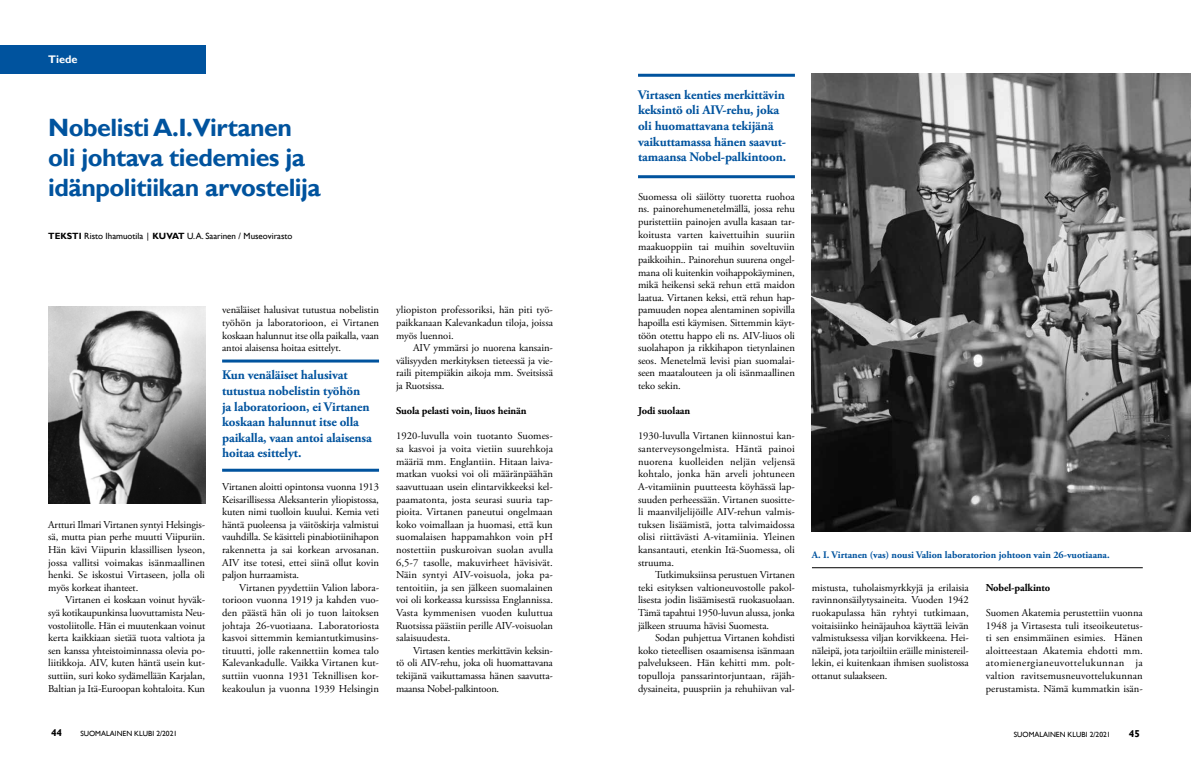
<style>
.page{position:relative;width:1191px;height:766px;background:#fff}
.page>*{position:absolute;margin:0;border:0;box-sizing:border-box;transform-origin:0 0}
.t1{font:700 25px/30px "Gill Sans";letter-spacing:-.02em;color:#00539e}
.t2{font:700 13px/15.6px "Adobe Garamond Pro";letter-spacing:-.01em;color:#00539e}
.t3{font:700 11px "Gill Sans";color:#fff}
.t4{font:10.5px/12.6px "Adobe Garamond Pro";letter-spacing:-.005em;color:#000;text-align:justify}
.t5{font:700 10.5px "Adobe Garamond Pro";letter-spacing:-.01em;color:#000}
.t6{font:700 10px "Adobe Garamond Pro";color:#00539e}
.t7{font:700 10px "Gill Sans";color:#000}
.t8{font:9px "Gill Sans";color:#000}
.t9{font:7.5px "Gill Sans";color:#000}
.s1{font-weight:700}
.s2{font-family:"Calibri"}
</style>
<div class="page">
<div style="left:0;top:45px;width:205px;height:29px;background:#00539e"></div>
<hr style="left:222px;top:359px;width:157px;height:3px;background:#00539e">
<hr style="left:222px;top:468px;width:157px;height:3px;background:#00539e">
<img style="left:48px;top:306px;width:157px;height:197px">
<hr style="left:638px;top:74px;width:157px;height:3px;background:#00539e">
<hr style="left:638px;top:175px;width:157px;height:3px;background:#00539e">
<img style="left:812px;top:74px;width:379px;height:457px">
<hr style="left:812px;top:567px;width:330px;height:1px;background:#000">
<p class="t3" style="left:48px;top:53px;width:31px">Tiede</p>
<h1 class="t1" style="left:48px;top:114px;width:274px">Nobelisti A.I.Virtanen oli johtava tiedemies ja idänpolitiikan arvostelija</h1>
<p class="t8" style="left:48px;top:231px;width:246px"><span class="s1">TEKSTI</span> Risto Ihamuotila <span class="s2">|</span> <span class="s1">KUVAT</span> U. A. Saarinen / Museovirasto</p>
<p class="t4" style="left:48px;top:518px;width:158px">Artturi Ilmari Virtanen syntyi Helsingis&shy;sä, mutta pian perhe muutti Viipuriin.<br>Hän kävi Viipurin klassillisen lyseon, jossa vallitsi voimakas isänmaallinen henki. Se iskostui Virtaseen, jolla oli myös korkeat ihanteet.</p>
<p class="t4" style="left:48px;top:594px;width:158px;text-indent:17px">Virtanen ei koskaan voinut hyväk&shy;syä kotikaupunkinsa luovuttamista Neu&shy;vostoliitolle. Hän ei muutenkaan voinut kerta kaikkiaan sietää tuota valtiota ja sen kanssa yhteistoiminnassa olevia po&shy;liitikkoja. AIV, kuten häntä usein kut&shy;suttiin, suri koko sydämellään Karjalan, Baltian ja Itä-Euroopan kohtaloita. Kun</p>
<p class="t4" style="left:222px;top:304px;width:158px">venäläiset halusivat tutustua nobelistin työhön ja laboratorioon, ei Virtanen koskaan halunnut itse olla paikalla, vaan antoi alaisensa hoitaa esittelyt.</p>
<p class="t2" style="left:222px;top:367px;width:151px">Kun venäläiset halusivat tutustua nobelistin työhön ja laboratorioon, ei Virtanen koskaan halunnut itse olla paikalla, vaan antoi alaisensa hoitaa esittelyt.</p>
<p class="t4" style="left:222px;top:480px;width:158px">Virtanen aloitti opintonsa vuonna 1913<br>Keisarillisessa Aleksanterin yliopistossa, kuten nimi tuolloin kuului. Kemia veti häntä puoleensa ja väitöskirja valmistui vauhdilla. Se käsitteli pinabiotiinihapon rakennetta ja sai korkean arvosanan.<br>AIV itse totesi, ettei siinä ollut kovin paljon hurraamista.</p>
<p class="t4" style="left:222px;top:581px;width:158px;text-indent:17px">Virtanen pyydettiin Valion labora&shy;torioon vuonna 1919 ja kahden vuo&shy;den päästä hän oli jo tuon laitoksen johtaja 26-vuotiaana. Laboratoriosta kasvoi sittemmin kemiantutkimusins&shy;tituutti, jolle rakennettiin komea talo Kalevankadulle. Vaikka Virtanen kut&shy;suttiin vuonna 1931 Teknillisen kor&shy;keakoulun ja vuonna 1939 Helsingin</p>
<p class="t4" style="left:396px;top:304px;width:158px">yliopiston professoriksi, hän piti työ&shy;paikkanaan Kalevankadun tiloja, joissa myös luennoi.</p>
<p class="t4" style="left:396px;top:342px;width:158px;text-indent:17px">AIV ymmärsi jo nuorena kansain&shy;välisyyden merkityksen tieteessä ja vie&shy;raili pitempiäkin aikoja mm. Sveitsissä ja Ruotsissa.</p>
<p class="t5" style="left:396px;top:404px;width:132px">Suola pelasti voin, liuos heinän</p>
<p class="t4" style="left:396px;top:430px;width:158px">1920-luvulla voin tuotanto Suomes&shy;sa kasvoi ja voita vietiin suurehkoja määriä mm. Englantiin. Hitaan laiva&shy;matkan vuoksi voi oli määränpäähän saavuttuaan usein elintarvikkeeksi kel&shy;paamatonta, josta seurasi suuria tap&shy;pioita. Virtanen paneutui ongelmaan koko voimallaan ja huomasi, että kun suomalaisen happamahkon voin pH nostettiin puskuroivan suolan avulla 6,5-7 tasolle, makuvirheet hävisivät.<br>Näin syntyi AIV-voisuola, joka pa&shy;tentoitiin, ja sen jälkeen suomalainen voi oli korkeassa kurssissa Englannissa.<br>Vasta kymmenisen vuoden kuluttua Ruotsissa päästiin perille AIV-voisuolan salaisuudesta.</p>
<p class="t4" style="left:396px;top:644px;width:158px;text-indent:17px">Virtasen kenties merkittävin keksin&shy;tö oli AIV-rehu, joka oli huomattavana tekijänä vaikuttamassa hänen saavutta&shy;maansa Nobel-palkintoon.</p>
<p class="t2" style="left:638px;top:87px;width:150px">Virtasen kenties merkittävin keksintö oli AIV-rehu, joka oli huomattavana tekijänä vaikuttamassa hänen saavut&shy;tamaansa Nobel-palkintoon.</p>
<p class="t4" style="left:638px;top:190px;width:158px">Suomessa oli säilötty tuoretta ruohoa ns. painorehumenetelmällä, jossa rehu puristettiin painojen avulla kasaan tar&shy;koitusta varten kaivettuihin suuriin maakuoppiin tai muihin soveltuviin paikkoihin.. Painorehun suurena ongel&shy;mana oli kuitenkin voihappokäyminen, mikä heikensi sekä rehun että maidon laatua. Virtanen keksi, että rehun hap&shy;pamuuden nopea alentaminen sopivilla hapoilla esti käymisen. Sittemmin käyt&shy;töön otettu happo eli ns. AIV-liuos oli suolahapon ja rikkihapon tietynlainen seos. Menetelmä levisi pian suomalai&shy;seen maatalouteen ja oli isänmaallinen teko sekin.</p>
<p class="t5" style="left:638px;top:404px;width:54px">Jodi suolaan</p>
<p class="t4" style="left:638px;top:430px;width:158px">1930-luvulla Virtanen kiinnostui kan&shy;santerveysongelmista. Häntä painoi nuorena kuolleiden neljän veljensä kohtalo, jonka hän arveli johtuneen A-vitamiinin puutteesta köyhässä lap&shy;suuden perheessään. Virtanen suositte&shy;li maanviljelijöille AIV-rehun valmis&shy;tuksen lisäämistä, jotta talvimaidossa olisi riittävästi A-vitamiinia. Yleinen kansantauti, etenkin Itä-Suomessa, oli struuma.</p>
<p class="t4" style="left:638px;top:568px;width:158px;text-indent:17px">Tutkimuksiinsa perustuen Virtanen teki esityksen valtioneuvostolle pakol&shy;lisesta jodin lisäämisestä ruokasuolaan.<br>Tämä tapahtui 1950-luvun alussa, jonka jälkeen struuma hävisi Suomesta.</p>
<p class="t4" style="left:638px;top:631px;width:158px;text-indent:17px">Sodan puhjettua Virtanen kohdisti koko tieteellisen osaamisensa isänmaan palvelukseen. Hän kehitti mm. polt&shy;topulloja panssarintorjuntaan, räjäh&shy;dysaineita, puuspriin ja rehuhiivan val-</p>
<p class="t6" style="left:812px;top:549px;width:299px">A. I. Virtanen (vas) nousi Valion laboratorion johtoon vain 26-vuotiaana.</p>
<p class="t4" style="left:812px;top:581px;width:158px">mistusta, tuholaismyrkkyjä ja erilaisia ravinnonsäilytysaineita. Vuoden 1942 ruokapulassa hän ryhtyi tutkimaan, voitaisiinko heinäjauhoa käyttää leivän valmistuksessa viljan korvikkeena. Hei&shy;näleipä, jota tarjoiltiin eräille ministereil&shy;lekin, ei kuitenkaan ihmisen suolistossa ottanut sulaakseen.</p>
<p class="t5" style="left:986px;top:581px;width:66px">Nobel-palkinto</p>
<p class="t4" style="left:986px;top:606px;width:158px">Suomen Akatemia perustettiin vuonna 1948 ja Virtasesta tuli itseoikeutetus&shy;ti sen ensimmäinen esimies. Hänen aloitteestaan Akatemia ehdotti mm. atomienergianeuvottelukunnan ja valtion ravitsemusneuvottelukunnan perustamista. Nämä kummatkin isän-</p>
<p class="t7" style="left:51px;top:726px;width:13px">44</p>
<p class="t9" style="left:80px;top:729px;width:98px">SUOMALAINEN KLUBI 2/2021</p>
<p class="t9" style="left:1013px;top:729px;width:98px">SUOMALAINEN KLUBI 2/2021</p>
<p class="t7" style="left:1128px;top:727px;width:13px">45</p>
</div>
